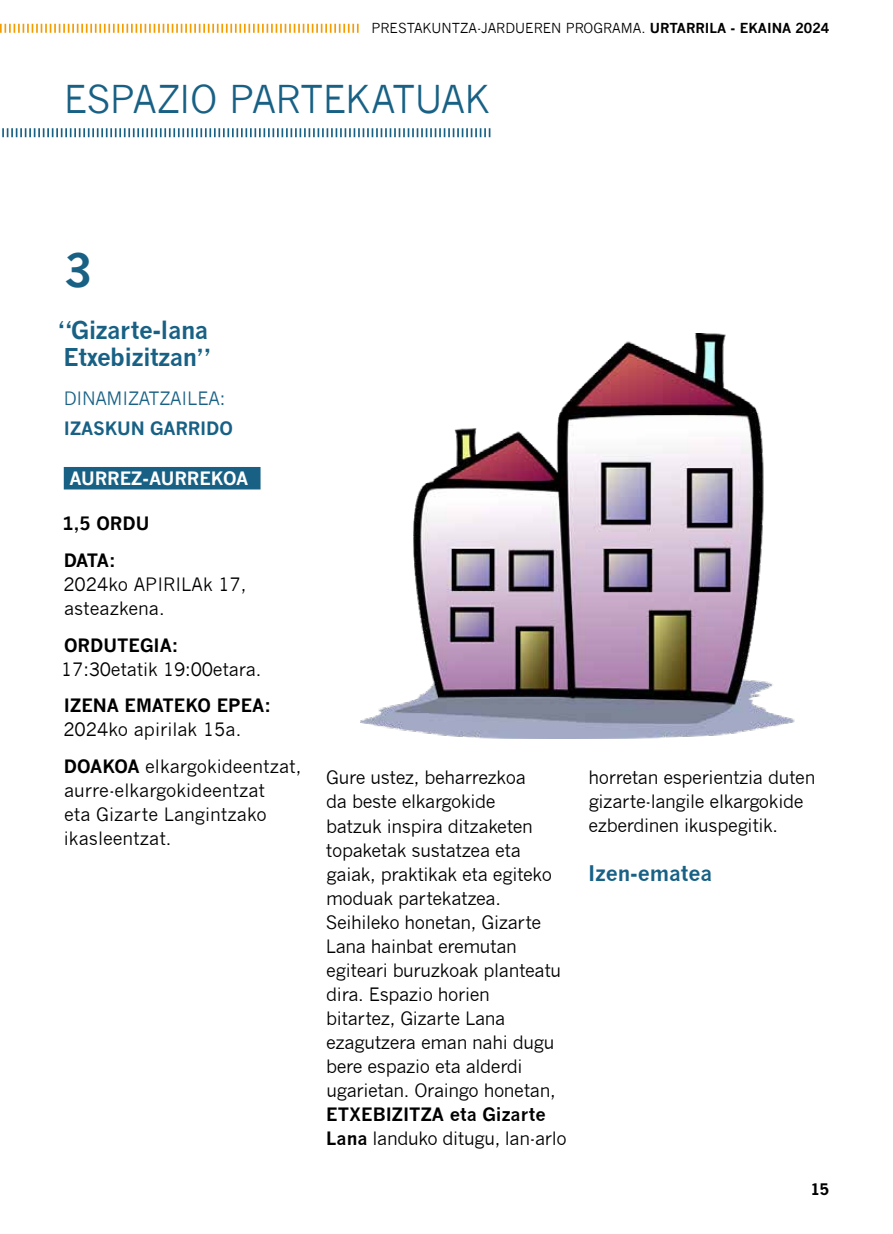
<style>
.page{position:relative;width:893px;height:1234px;background:#fff}
.page>*{position:absolute;margin:0;border:0;box-sizing:border-box;transform-origin:0 0}
.t1{font:700 45px "News Gothic";color:#186185}
.t2{font:37.5px "News Gothic";letter-spacing:-.02em;color:#186185}
.t3{font:700 24px/27px "News Gothic";letter-spacing:-.02em;color:#186185}
.t4{font:700 21px "News Gothic";color:#186185}
.t5{font:18px/24px "News Gothic";letter-spacing:-.02em;color:#000}
.t6{font:700 18px/24px "News Gothic";color:#000}
.t7{font:18px/24px "News Gothic";color:#000}
.t8{font:18px "News Gothic";letter-spacing:-.01em;color:#186185}
.t9{font:700 18px "News Gothic";color:#fff}
.t10{font:700 18px "News Gothic";letter-spacing:-.01em;color:#186185}
.t11{font:700 18px/36.8px "News Gothic";letter-spacing:-.03em;color:#000}
.t12{font:700 15px "News Gothic Std";color:#000}
.t13{font:13.5px "News Gothic";color:#000}
.s1{font-weight:700}
.s2{font-weight:400}
</style>
<div class="page">
<svg style="left:0;top:24px;width:359px;height:9px"></svg>
<div style="left:64px;top:467px;width:197px;height:22px;background:#186185"></div>
<img style="left:360px;top:333px;width:434px;height:405px">
<svg style="left:2px;top:128px;width:488px;height:9px"></svg>
<p class="t13" style="left:371px;top:21px;width:459px">PRESTAKUNTZA-JARDUEREN PROGRAMA. <span class="s1">URTARRILA - EKAINA 2024</span></p>
<h2 class="t2" style="left:64px;top:77px;width:427px">ESPAZIO PARTEKATUAK</h2>
<h1 class="t1" style="left:64px;top:243px;width:30px">3</h1>
<h3 class="t3" style="left:58px;top:317px;width:154px">“Gizarte-lana<br>Etxebizitzan”</h3>
<p class="t8" style="left:64px;top:388px;width:163px">DINAMIZATZAILEA:</p>
<p class="t10" style="left:64px;top:417px;width:170px">IZASKUN GARRIDO</p>
<p class="t9" style="left:69px;top:467px;width:180px">AURREZ-AURREKOA</p>
<p class="t11" style="left:63px;top:504px;width:88px">1,5 ORDU<br>DATA:</p>
<p class="t7" style="left:63px;top:572px;width:185px">2024ko APIRILAk 17, asteazkena.</p>
<p class="t6" style="left:64px;top:632px;width:116px">ORDUTEGIA:</p>
<p class="t5" style="left:61px;top:657px;width:202px">17:30etatik 19:00etara.</p>
<p class="t6" style="left:64px;top:693px;width:208px">IZENA EMATEKO EPEA:</p>
<p class="t7" style="left:63px;top:711px;width:240px;line-height:36.8px">2024ko apirilak 15a.<br><span class="s1">DOAKOA</span> elkargokideentzat,</p>
<p class="t5" style="left:64px;top:778px;width:205px;text-align:justify">aurre-elkargokideentzat eta Gizarte Langintzako ikasleentzat.</p>
<p class="t5" style="left:326px;top:765px;width:237px">Gure ustez, beharrezkoa<br>da beste elkargokide<br>batzuk inspira ditzaketen topaketak sustatzea eta gaiak, praktikak eta egiteko moduak partekatzea.<br>Seihileko honetan, Gizarte<br>Lana hainbat eremutan egiteari buruzkoak planteatu dira. Espazio horien bitartez, Gizarte Lana ezagutzera eman nahi dugu bere espazio eta alderdi ugarietan. Oraingo honetan,</p>
<p class="t6" style="left:326px;top:1101px;width:242px">ETXEBIZITZA eta Gizarte<br>Lana <span class="s2">landuko ditugu, lan-arlo</span></p>
<p class="t5" style="left:588px;top:765px;width:228px">horretan esperientzia duten gizarte-langile elkargokide ezberdinen ikuspegitik.</p>
<p class="t4" style="left:588px;top:860px;width:126px">Izen-ematea</p>
<p class="t12" style="left:811px;top:1178px;width:20px">15</p>
</div>
